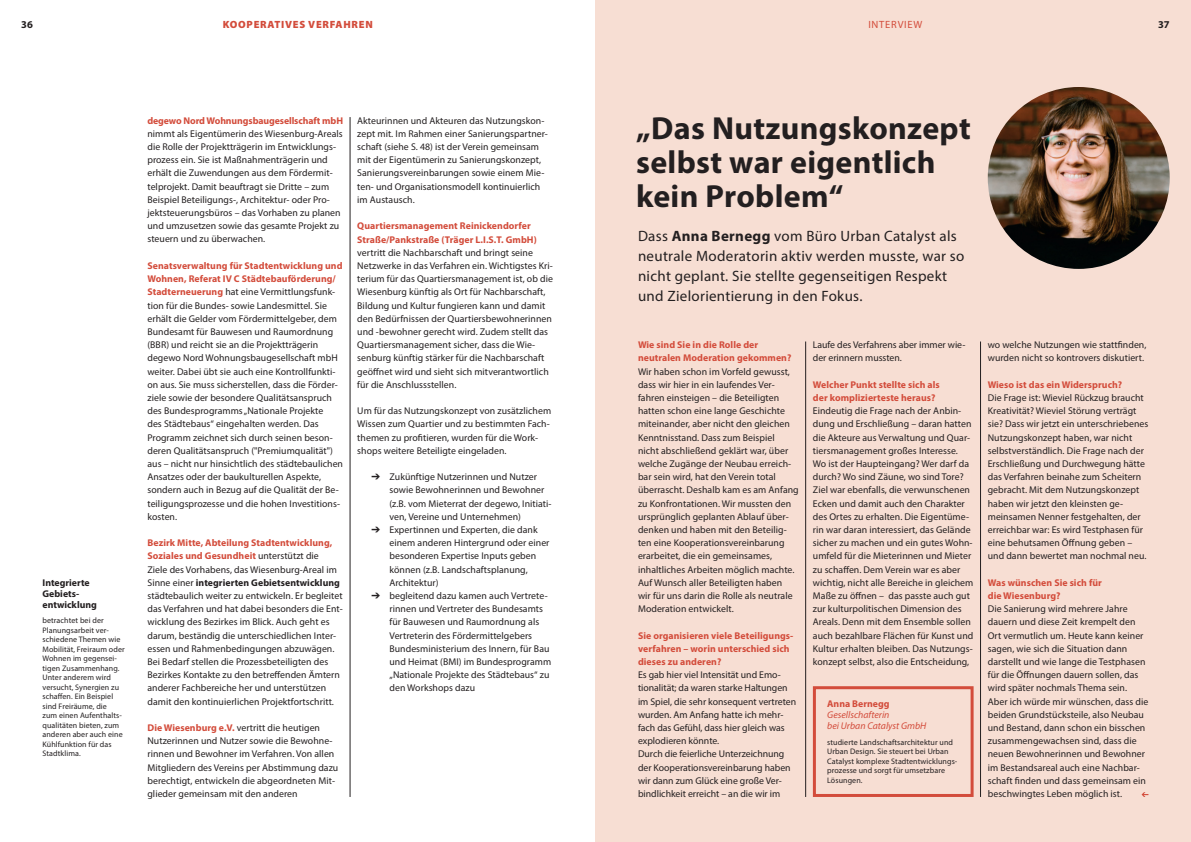
<style>
.page{position:relative;width:1191px;height:842px;background:#fff}
.page>*{position:absolute;margin:0;border:0;box-sizing:border-box;transform-origin:0 0}
.t1{font:700 32px/34px "Myriad Pro";letter-spacing:.01em;color:#231f20}
.t2{font:15px/20px "Myriad Pro";letter-spacing:.02em;color:#231f20}
.t3{font:900 10.5px "Myriad Pro";letter-spacing:.07em;color:#d34c3b}
.t4{font:10.5px "Myriad Pro";letter-spacing:.07em;color:#d34c3b}
.t5{font:700 10.5px "Myriad Pro";color:#231f20}
.t6{font:9.8px/13.2px "Myriad Pro";letter-spacing:.005em;color:#231f20}
.t7{font:700 9.8px/13.2px "Myriad Pro";letter-spacing:.005em;color:#d34c3b}
.t8{font:italic 9.8px/11px "Myriad Pro";color:#d34c3b}
.t9{font:700 9.8px/11px "Myriad Pro";color:#231f20}
.t10{font:8px/9.5px "Myriad Pro";letter-spacing:.01em;color:#231f20}
.s1{font-weight:700;color:#d34c3b}
.s2{font-weight:700}
</style>
<div class="page">
<div style="left:595px;top:0;width:596px;height:842px;background:#f7ded3"></div>
<hr style="left:350px;top:117px;width:1px;height:680px;background:#231f20">
<div style="left:813px;top:686px;width:160px;height:111px;border:3px solid #d34c3b"></div>
<svg style="left:1141px;top:792px;width:7px;height:5px"></svg>
<hr style="left:980px;top:341px;width:1px;height:456px;background:#231f20">
<hr style="left:805px;top:341px;width:1px;height:456px;background:#231f20">
<img style="left:987px;top:87px;width:182px;height:182px;border-radius:91px">
<p class="t5" style="left:21px;top:18px;width:13px">36</p>
<p class="t3" style="left:223px;top:18px;width:151px">KOOPERATIVES VERFAHREN</p>
<p class="t4" style="left:868px;top:18px;width:56px">INTERVIEW</p>
<p class="t5" style="left:1158px;top:18px;width:13px">37</p>
<p class="t9" style="left:43px;top:577px;width:56px">Integrierte<br>Gebiets&shy;entwicklung</p>
<p class="t10" style="left:43px;top:616px;width:84px">betrachtet bei der<br>Planungsarbeit ver&shy;schiedene Themen wie<br>Mobilität, Freiraum oder<br>Wohnen im gegensei&shy;tigen Zusammenhang.<br>Unter anderem wird versucht, Synergien zu schaffen. Ein Beispiel sind Freiräume, die<br>zum einen Aufenthalts&shy;qualitäten bieten, zum anderen aber auch eine<br>Kühlfunktion für das<br>Stadtklima.</p>
<p class="t7" style="left:147px;top:113px;width:197px">degewo Nord Wohnungsbaugesellschaft mbH</p>
<p class="t6" style="left:147px;top:127px;width:197px">nimmt als Eigentümerin des Wiesenburg-Areals die Rolle der Projektträgerin im Entwicklungs&shy;prozess ein. Sie ist Maßnahmenträgerin und erhält die Zuwendungen aus dem Fördermit&shy;telprojekt. Damit beauftragt sie Dritte – zum Beispiel Beteiligungs-, Architektur- oder Pro&shy;jektsteuerungsbüros – das Vorhaben zu planen und umzusetzen sowie das gesamte Projekt zu steuern und zu überwachen.</p>
<p class="t6" style="left:147px;top:259px;width:197px"><span class="s1">Senatsverwaltung für Stadtentwicklung und Wohnen, Referat IV C Städtebauförderung/ Stadterneuerung</span> hat eine Vermittlungsfunk&shy;tion für die Bundes- sowie Landesmittel. Sie erhält die Gelder vom Fördermittelgeber, dem Bundesamt für Bauwesen und Raumordnung (BBR) und reicht sie an die Projektträgerin degewo Nord Wohnungsbaugesellschaft mbH weiter. Dabei übt sie auch eine Kontrollfunkti&shy;on aus. Sie muss sicherstellen, dass die Förder&shy;ziele sowie der besondere Qualitätsanspruch des Bundesprogramms „Nationale Projekte<br>des Städtebaus“ eingehalten werden. Das Programm zeichnet sich durch seinen beson&shy;deren Qualitätsanspruch ("Premiumqualität") aus – nicht nur hinsichtlich des städtebaulichen Ansatzes oder der baukulturellen Aspekte, sondern auch in Bezug auf die Qualität der Be&shy;teiligungsprozesse und die hohen Investitions&shy;kosten.</p>
<p class="t6" style="left:147px;top:536px;width:197px"><span class="s1">Bezirk Mitte, Abteilung Stadtentwicklung, Soziales und Gesundheit</span> unterstützt die<br>Ziele des Vorhabens, das Wiesenburg-Areal im Sinne einer <span class="s2">integrierten Gebietsentwicklung </span>städtebaulich weiter zu entwickeln. Er begleitet das Verfahren und hat dabei besonders die Ent&shy;wicklung des Bezirkes im Blick. Auch geht es darum, beständig die unterschiedlichen Inter&shy;essen und Rahmenbedingungen abzuwägen.<br>Bei Bedarf stellen die Prozessbeteiligten des Bezirkes Kontakte zu den betreffenden Ämtern anderer Fachbereiche her und unterstützen damit den kontinuierlichen Projektfortschritt.</p>
<p class="t6" style="left:147px;top:721px;width:192px"><span class="s1">Die Wiesenburg e.V.</span> vertritt die heutigen Nutzerinnen und Nutzer sowie die Bewohne&shy;rinnen und Bewohner im Verfahren. Von allen Mitgliedern des Vereins per Abstimmung dazu berechtigt, entwickeln die abgeordneten Mit&shy;glieder gemeinsam mit den anderen</p>
<p class="t6" style="left:357px;top:114px;width:192px">Akteurinnen und Akteuren das Nutzungskon&shy;zept mit. Im Rahmen einer Sanierungspartner&shy;schaft (siehe S. 48) ist der Verein gemeinsam mit der Eigentümerin zu Sanierungskonzept, Sanierungsvereinbarungen sowie einem Mie&shy;ten- und Organisationsmodell kontinuierlich im Austausch.</p>
<p class="t7" style="left:357px;top:219px;width:181px">Quartiersmanagement Reinickendorfer<br>Straße/Pankstraße (Träger L.I.S.T. GmbH)</p>
<p class="t6" style="left:357px;top:246px;width:197px">vertritt die Nachbarschaft und bringt seine Netzwerke in das Verfahren ein. Wichtigstes Kri&shy;terium für das Quartiersmanagement ist, ob die Wiesenburg künftig als Ort für Nachbarschaft, Bildung und Kultur fungieren kann und damit den Bedürfnissen der Quartiersbewohnerinnen und -bewohner gerecht wird. Zudem stellt das Quartiersmanagement sicher, dass die Wie&shy;senburg künftig stärker für die Nachbarschaft geöffnet wird und sieht sich mitverantwortlich für die Anschlussstellen.</p>
<p class="t6" style="left:357px;top:404px;width:195px">Um für das Nutzungskonzept von zusätzlichem Wissen zum Quartier und zu bestimmten Fach&shy;themen zu profitieren, wurden für die Work&shy;shops weitere Beteiligte eingeladen.</p>
<p class="t6" style="left:389px;top:470px;width:164px;text-indent:-18px">➔ Zukünftige Nutzerinnen und Nutzer sowie Bewohnerinnen und Bewohner (z.B. vom Mieterrat der degewo, Initiati&shy;ven, Vereine und Unternehmen)</p>
<p class="t6" style="left:389px;top:523px;width:161px;text-indent:-18px">➔ Expertinnen und Experten, die dank einem anderen Hintergrund oder einer besonderen Expertise Inputs geben können (z.B. Landschaftsplanung,<br>Architektur)</p>
<p class="t6" style="left:389px;top:589px;width:163px;text-indent:-18px">➔ begleitend dazu kamen auch Vertrete&shy;rinnen und Vertreter des Bundesamts für Bauwesen und Raumordnung als Vertreterin des Fördermittelgebers Bundesministerium des Innern, für Bau und Heimat (BMI) im Bundesprogramm „Nationale Projekte des Städtebaus“ zu den Workshops dazu</p>
<h1 class="t1" style="left:636px;top:110px;width:336px">„Das Nutzungskonzept selbst war eigentlich kein Problem“</h1>
<h2 class="t2" style="left:638px;top:225px;width:328px">Dass <span class="s2">Anna Bernegg</span> vom Büro Urban Catalyst als neutrale Moderatorin aktiv werden musste, war so nicht geplant. Sie stellte gegenseitigen Respekt und Zielorientierung in den Fokus.</h2>
<p class="t7" style="left:638px;top:338px;width:155px">Wie sind Sie in die Rolle der neutralen Moderation gekommen?</p>
<p class="t6" style="left:638px;top:364px;width:162px">Wir haben schon im Vorfeld gewusst, dass wir hier in ein laufendes Ver&shy;fahren einsteigen – die Beteiligten hatten schon eine lange Geschichte miteinander, aber nicht den gleichen Kenntnisstand. Dass zum Beispiel<br>nicht abschließend geklärt war, über welche Zugänge der Neubau erreich&shy;bar sein wird, hat den Verein total überrascht. Deshalb kam es am Anfang zu Konfrontationen. Wir mussten den ursprünglich geplanten Ablauf über&shy;denken und haben mit den Beteilig&shy;ten eine Kooperationsvereinbarung erarbeitet, die ein gemeinsames, inhaltliches Arbeiten möglich machte.<br>Auf Wunsch aller Beteiligten haben<br>wir für uns darin die Rolle als neutrale Moderation entwickelt.</p>
<p class="t7" style="left:638px;top:628px;width:157px">Sie organisieren viele Beteiligungs&shy;verfahren – worin unterschied sich dieses zu anderen?</p>
<p class="t6" style="left:638px;top:668px;width:160px">Es gab hier viel Intensität und Emo&shy;tionalität; da waren starke Haltungen im Spiel, die sehr konsequent vertreten wurden. Am Anfang hatte ich mehr&shy;fach das Gefühl, dass hier gleich was explodieren könnte.<br>Durch die feierliche Unterzeichnung der Kooperationsvereinbarung haben wir dann zum Glück eine große Ver&shy;bindlichkeit erreicht – an die wir im</p>
<p class="t6" style="left:813px;top:338px;width:154px">Laufe des Verfahrens aber immer wie&shy;der erinnern mussten.</p>
<p class="t7" style="left:813px;top:377px;width:128px">Welcher Punkt stellte sich als der komplizierteste heraus?</p>
<p class="t6" style="left:813px;top:404px;width:162px">Eindeutig die Frage nach der Anbin&shy;dung und Erschließung – daran hatten die Akteure aus Verwaltung und Quar&shy;tiersmanagement großes Interesse.<br>Wo ist der Haupteingang? Wer darf da durch? Wo sind Zäune, wo sind Tore?<br>Ziel war ebenfalls, die verwunschenen Ecken und damit auch den Charakter des Ortes zu erhalten. Die Eigentüme&shy;rin war daran interessiert, das Gelände sicher zu machen und ein gutes Wohn&shy;umfeld für die Mieterinnen und Mieter zu schaffen. Dem Verein war es aber wichtig, nicht alle Bereiche in gleichem Maße zu öffnen – das passte auch gut zur kulturpolitischen Dimension des Areals. Denn mit dem Ensemble sollen auch bezahlbare Flächen für Kunst und Kultur erhalten bleiben. Das Nutzungs&shy;konzept selbst, also die Entscheidung,</p>
<p class="t7" style="left:827px;top:697px;width:64px">Anna Bernegg</p>
<p class="t8" style="left:827px;top:709px;width:101px">Gesellschafterin<br>bei Urban Catalyst GmbH</p>
<p class="t10" style="left:827px;top:737px;width:132px">studierte Landschaftsarchitektur und<br>Urban Design. Sie steuert bei Urban<br>Catalyst komplexe Stadtentwicklungs&shy;prozesse und sorgt für umsetzbare<br>Lösungen.</p>
<p class="t6" style="left:987px;top:338px;width:160px">wo welche Nutzungen wie stattfinden, wurden nicht so kontrovers diskutiert.</p>
<p class="t7" style="left:987px;top:377px;width:136px">Wieso ist das ein Widerspruch?</p>
<p class="t6" style="left:987px;top:391px;width:162px">Die Frage ist: Wieviel Rückzug braucht Kreativität? Wieviel Störung verträgt sie? Dass wir jetzt ein unterschriebenes Nutzungskonzept haben, war nicht selbstverständlich. Die Frage nach der Erschließung und Durchwegung hätte das Verfahren beinahe zum Scheitern gebracht. Mit dem Nutzungskonzept haben wir jetzt den kleinsten ge&shy;meinsamen Nenner festgehalten, der erreichbar war: Es wird Testphasen für eine behutsamen Öffnung geben – und dann bewertet man nochmal neu.</p>
<p class="t7" style="left:987px;top:575px;width:116px">Was wünschen Sie sich für die Wiesenburg?</p>
<p class="t6" style="left:987px;top:602px;width:162px">Die Sanierung wird mehrere Jahre dauern und diese Zeit krempelt den Ort vermutlich um. Heute kann keiner sagen, wie sich die Situation dann darstellt und wie lange die Testphasen für die Öffnungen dauern sollen, das wird später nochmals Thema sein.<br>Aber ich würde mir wünschen, dass die beiden Grundstücksteile, also Neubau und Bestand, dann schon ein bisschen zusammengewachsen sind, dass die neuen Bewohnerinnen und Bewohner im Bestandsareal auch eine Nachbar&shy;schaft finden und dass gemeinsam ein beschwingtes Leben möglich ist.</p>
</div>
